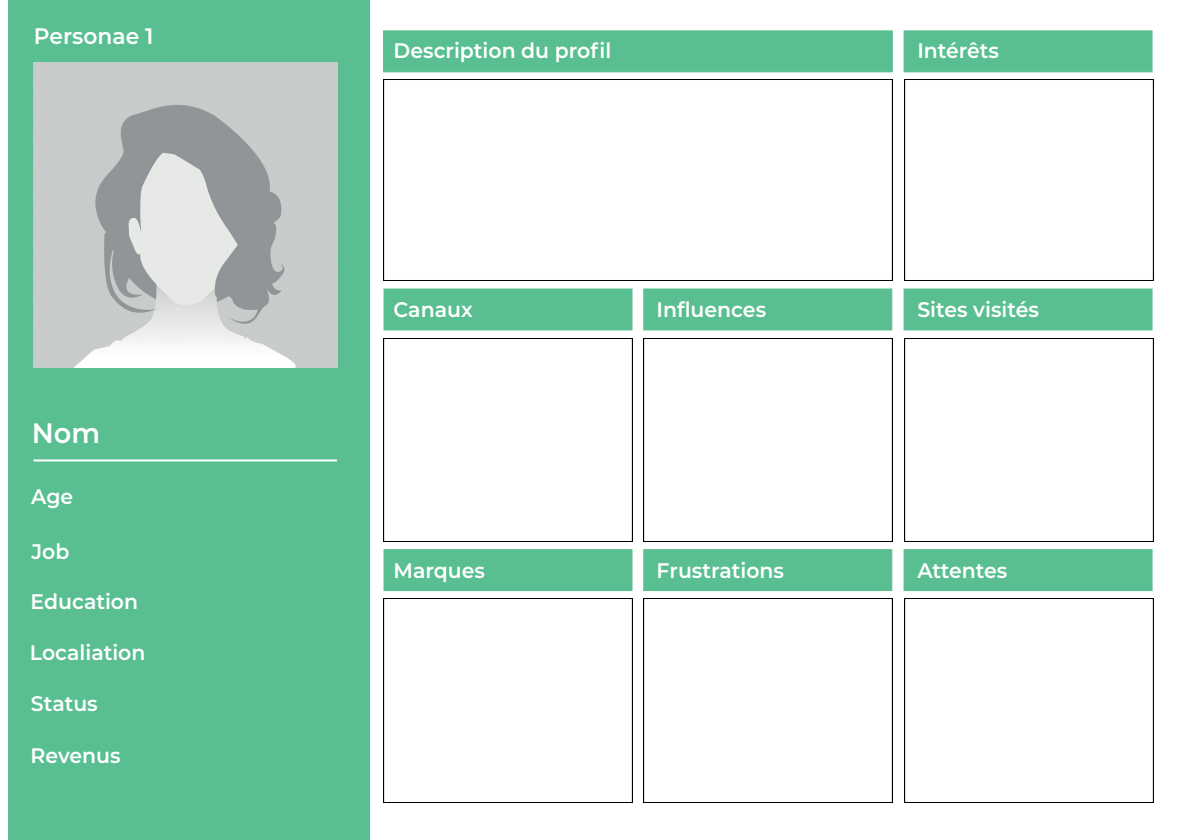
<style>
.page{position:relative;width:1191px;height:840px;background:#fff}
.page>*{position:absolute;margin:0;border:0;box-sizing:border-box;transform-origin:0 0}
.t1{font:600 28px "Montserrat";color:#fff}
.t2{font:600 22.4px "Montserrat";color:#fff}
.t3{font:600 21px "Montserrat";color:#fff}
</style>
<div class="page">
<div style="left:8px;top:0;width:361px;height:839px;background:#59bf91"></div>
<div style="left:383px;top:30px;width:509px;height:42px;background:#59bf91;border:1px solid #59bf91"></div>
<div style="left:903px;top:30px;width:249px;height:42px;background:#59bf91;border:1px solid #59bf91"></div>
<div style="left:903px;top:288px;width:249px;height:42px;background:#59bf91;border:1px solid #59bf91"></div>
<div style="left:643px;top:288px;width:249px;height:42px;background:#59bf91;border:1px solid #59bf91"></div>
<div style="left:383px;top:288px;width:249px;height:42px;background:#59bf91;border:1px solid #59bf91"></div>
<div style="left:903px;top:549px;width:249px;height:41px;background:#59bf91;border:1px solid #59bf91"></div>
<div style="left:643px;top:549px;width:249px;height:41px;background:#59bf91;border:1px solid #59bf91"></div>
<div style="left:383px;top:549px;width:249px;height:41px;background:#59bf91;border:1px solid #59bf91"></div>
<img style="left:33px;top:63px;width:304px;height:304px">
<img style="left:383px;top:79px;width:509px;height:201px">
<img style="left:904px;top:79px;width:249px;height:201px">
<img style="left:383px;top:338px;width:249px;height:203px">
<img style="left:643px;top:338px;width:249px;height:203px">
<img style="left:904px;top:338px;width:249px;height:203px">
<img style="left:383px;top:598px;width:249px;height:203px">
<img style="left:643px;top:598px;width:249px;height:203px">
<img style="left:904px;top:598px;width:249px;height:203px">
<hr style="left:34px;top:459px;width:303px;height:2px;background:#fff">
<p class="t2" style="left:34px;top:20px;width:121px">Personae 1</p>
<h1 class="t1" style="left:32px;top:413px;width:70px">Nom</h1>
<p class="t3" style="left:31px;top:481px;width:44px">Age</p>
<p class="t3" style="left:31px;top:536px;width:39px">Job</p>
<p class="t3" style="left:31px;top:586px;width:109px">Education</p>
<p class="t3" style="left:30px;top:637px;width:117px">Localiation</p>
<p class="t3" style="left:31px;top:687px;width:68px">Status</p>
<p class="t3" style="left:31px;top:739px;width:92px">Revenus</p>
<p class="t3" style="left:393px;top:36px;width:219px">Description du profil</p>
<p class="t3" style="left:917px;top:36px;width:83px">Intérêts</p>
<p class="t3" style="left:393px;top:294px;width:81px">Canaux</p>
<p class="t3" style="left:656px;top:294px;width:111px">Influences</p>
<p class="t3" style="left:917px;top:294px;width:123px">Sites visités</p>
<p class="t3" style="left:393px;top:555px;width:93px">Marques</p>
<p class="t3" style="left:656px;top:555px;width:129px">Frustrations</p>
<p class="t3" style="left:917px;top:555px;width:92px">Attentes</p>
</div>
